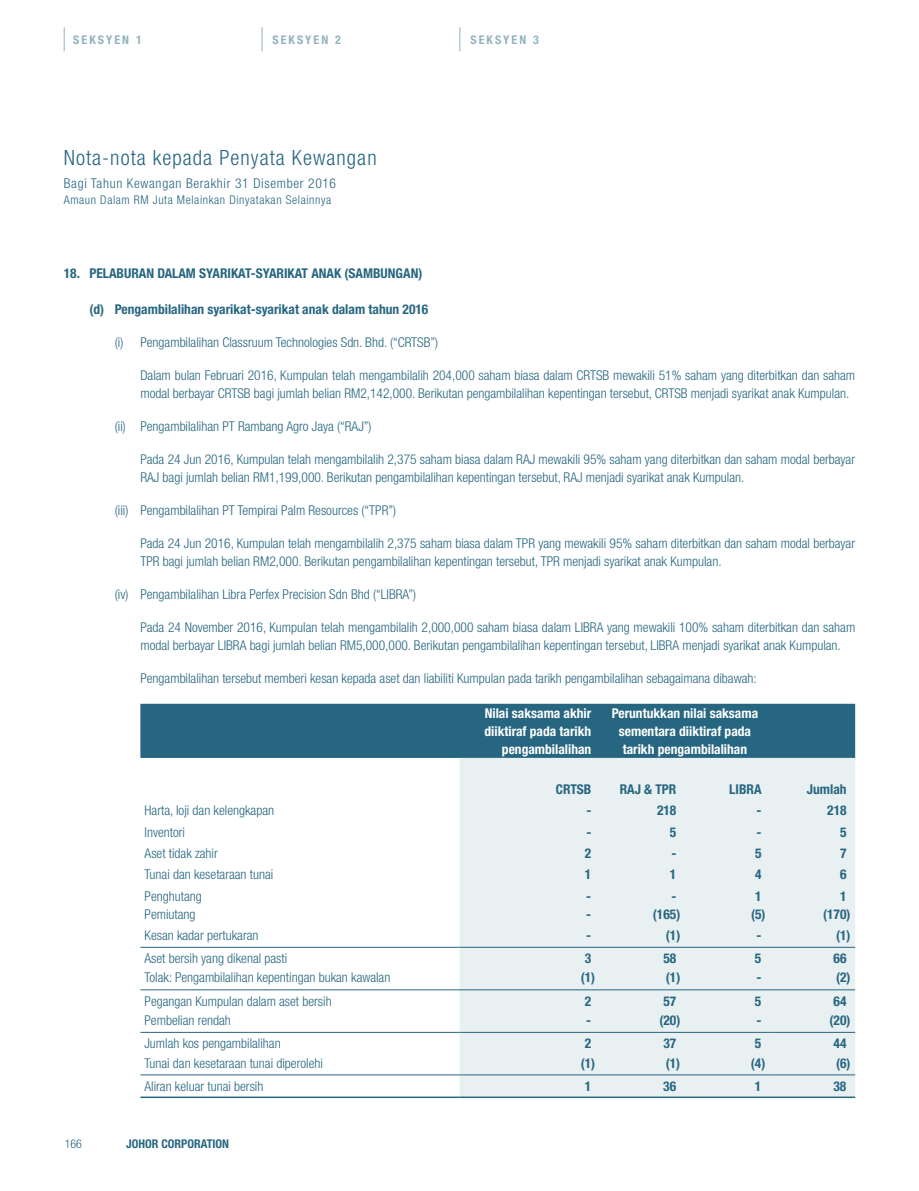
<style>
.page{position:relative;width:919px;height:1191px;background:#fff}
.page>*{position:absolute;margin:0;border:0;box-sizing:border-box;transform-origin:0 0}
.t1{font:300 condensed 21px "Helvetica Neue LT Std";letter-spacing:.05em;color:#276681}
.t2{font:300 condensed 13.5px/18px "Helvetica Neue LT Std";color:#276681}
.t3{font:700 condensed 13.5px "Helvetica Neue LT Std";color:#276681}
.t4{font:700 condensed 13.5px/18px "Helvetica Neue LT Std";color:#fff;text-align:right}
.t5{font:300 condensed 13.5px "Helvetica Neue LT Std";letter-spacing:.05em;color:#276681}
.t6{font:300 condensed 12px "Helvetica Neue LT Std";letter-spacing:.05em;color:#276681}
.t7{font:700 condensed 12px "Helvetica Neue LT Std";letter-spacing:.17em;color:#93b2c0}
.t8{font:700 condensed 12px "Helvetica Neue LT Std";color:#276681}
</style>
<div class="page">
<svg style="left:64px;top:27px;width:1px;height:24px"></svg>
<svg style="left:459px;top:27px;width:1px;height:24px"></svg>
<svg style="left:261px;top:27px;width:1px;height:24px"></svg>
<div style="left:140px;top:704px;width:715px;height:54px;background:#276681"></div>
<svg style="left:459px;top:758px;width:396px;height:338px;background:#e9f0f2"></svg>
<hr style="left:140px;top:947px;width:319px;height:1px;background:#276681">
<hr style="left:459px;top:947px;width:141px;height:1px;background:#276681">
<hr style="left:600px;top:947px;width:85px;height:1px;background:#276681">
<hr style="left:685px;top:947px;width:85px;height:1px;background:#276681">
<hr style="left:770px;top:947px;width:85px;height:1px;background:#276681">
<hr style="left:140px;top:989px;width:319px;height:1px;background:#276681">
<hr style="left:459px;top:989px;width:141px;height:1px;background:#276681">
<hr style="left:600px;top:989px;width:85px;height:1px;background:#276681">
<hr style="left:685px;top:989px;width:85px;height:1px;background:#276681">
<hr style="left:770px;top:989px;width:85px;height:1px;background:#276681">
<hr style="left:140px;top:1032px;width:319px;height:1px;background:#276681">
<hr style="left:459px;top:1032px;width:141px;height:1px;background:#276681">
<hr style="left:600px;top:1032px;width:85px;height:1px;background:#276681">
<hr style="left:685px;top:1032px;width:85px;height:1px;background:#276681">
<hr style="left:770px;top:1032px;width:85px;height:1px;background:#276681">
<hr style="left:140px;top:1074px;width:319px;height:1px;background:#276681">
<hr style="left:459px;top:1074px;width:141px;height:1px;background:#276681">
<hr style="left:600px;top:1074px;width:85px;height:1px;background:#276681">
<hr style="left:685px;top:1074px;width:85px;height:1px;background:#276681">
<hr style="left:770px;top:1074px;width:85px;height:1px;background:#276681">
<hr style="left:140px;top:1096px;width:319px;height:2px;background:#276681">
<hr style="left:459px;top:1096px;width:141px;height:2px;background:#276681">
<hr style="left:600px;top:1096px;width:85px;height:2px;background:#276681">
<hr style="left:685px;top:1096px;width:85px;height:2px;background:#276681">
<hr style="left:770px;top:1096px;width:85px;height:2px;background:#276681">
<p class="t7" style="left:73px;top:33px;width:70px">SEKSYEN 1</p>
<p class="t7" style="left:272px;top:33px;width:70px">SEKSYEN 2</p>
<p class="t7" style="left:470px;top:33px;width:70px">SEKSYEN 3</p>
<h1 class="t1" style="left:64px;top:146px;width:314px">Nota-nota kepada Penyata Kewangan</h1>
<p class="t5" style="left:64px;top:175px;width:274px">Bagi Tahun Kewangan Berakhir 31 Disember 2016</p>
<p class="t6" style="left:64px;top:193px;width:269px">Amaun Dalam RM Juta Melainkan Dinyatakan Selainnya</p>
<p class="t3" style="left:64px;top:265px;width:360px">18. PELABURAN DALAM SYARIKAT-SYARIKAT ANAK (SAMBUNGAN)</p>
<p class="t3" style="left:89px;top:301px;width:340px">(d) Pengambilalihan syarikat-syarikat anak dalam tahun 2016</p>
<p class="t2" style="left:115px;top:333px;width:325px">(i) Pengambilalihan Classruum Technologies Sdn. Bhd. (“CRTSB”)</p>
<p class="t2" style="left:140px;top:366px;width:716px">Dalam bulan Februari 2016, Kumpulan telah mengambilalih 204,000 saham biasa dalam CRTSB mewakili 51% saham yang diterbitkan dan saham modal berbayar CRTSB bagi jumlah belian RM2,142,000. Berikutan pengambilalihan kepentingan tersebut, CRTSB menjadi syarikat anak Kumpulan.</p>
<p class="t2" style="left:115px;top:417px;width:258px">(ii) Pengambilalihan PT Rambang Agro Jaya (“RAJ”)</p>
<p class="t2" style="left:140px;top:450px;width:716px">Pada 24 Jun 2016, Kumpulan telah mengambilalih 2,375 saham biasa dalam RAJ mewakili 95% saham yang diterbitkan dan saham modal berbayar<br>RAJ bagi jumlah belian RM1,199,000. Berikutan pengambilalihan kepentingan tersebut, RAJ menjadi syarikat anak Kumpulan.</p>
<p class="t2" style="left:115px;top:501px;width:283px">(iii) Pengambilalihan PT Tempirai Palm Resources (“TPR”)</p>
<p class="t2" style="left:140px;top:534px;width:716px">Pada 24 Jun 2016, Kumpulan telah mengambilalih 2,375 saham biasa dalam TPR yang mewakili 95% saham diterbitkan dan saham modal berbayar<br>TPR bagi jumlah belian RM2,000. Berikutan pengambilalihan kepentingan tersebut, TPR menjadi syarikat anak Kumpulan.</p>
<p class="t2" style="left:115px;top:585px;width:303px">(iv) Pengambilalihan Libra Perfex Precision Sdn Bhd (“LIBRA”)</p>
<p class="t2" style="left:140px;top:618px;width:716px">Pada 24 November 2016, Kumpulan telah mengambilalih 2,000,000 saham biasa dalam LIBRA yang mewakili 100% saham diterbitkan dan saham modal berbayar LIBRA bagi jumlah belian RM5,000,000. Berikutan pengambilalihan kepentingan tersebut, LIBRA menjadi syarikat anak Kumpulan.</p>
<p class="t2" style="left:140px;top:669px;width:617px">Pengambilalihan tersebut memberi kesan kepada aset dan liabiliti Kumpulan pada tarikh pengambilalihan sebagaimana dibawah:</p>
<p class="t4" style="left:484px;top:703px;width:108px">Nilai saksama akhir diiktiraf pada tarikh pengambilalihan</p>
<p class="t4" style="left:611px;top:703px;width:148px;text-align:center">Peruntukkan nilai saksama sementara diiktiraf pada tarikh pengambilalihan</p>
<p class="t3" style="left:556px;top:781px;width:37px">CRTSB</p>
<p class="t3" style="left:619px;top:781px;width:58px">RAJ &amp; TPR</p>
<p class="t3" style="left:729px;top:781px;width:34px">LIBRA</p>
<p class="t3" style="left:806px;top:781px;width:41px">Jumlah</p>
<p class="t2" style="left:145px;top:801px;width:131px">Harta, loji dan kelengkapan</p>
<p class="t3" style="left:586px;top:802px;width:6px">-</p>
<p class="t3" style="left:657px;top:802px;width:21px">218</p>
<p class="t3" style="left:756px;top:802px;width:6px">-</p>
<p class="t3" style="left:827px;top:802px;width:21px">218</p>
<p class="t2" style="left:145px;top:822px;width:42px">Inventori</p>
<p class="t3" style="left:586px;top:823px;width:6px">-</p>
<p class="t3" style="left:670px;top:823px;width:8px">5</p>
<p class="t3" style="left:756px;top:823px;width:6px">-</p>
<p class="t3" style="left:840px;top:823px;width:8px">5</p>
<p class="t2" style="left:145px;top:844px;width:75px">Aset tidak zahir</p>
<p class="t3" style="left:585px;top:845px;width:8px">2</p>
<p class="t3" style="left:671px;top:845px;width:6px">-</p>
<p class="t3" style="left:755px;top:845px;width:8px">5</p>
<p class="t3" style="left:840px;top:845px;width:8px">7</p>
<p class="t2" style="left:145px;top:865px;width:130px">Tunai dan kesetaraan tunai</p>
<p class="t3" style="left:584px;top:866px;width:8px">1</p>
<p class="t3" style="left:670px;top:866px;width:8px">1</p>
<p class="t3" style="left:755px;top:866px;width:8px">4</p>
<p class="t3" style="left:840px;top:866px;width:8px">6</p>
<p class="t2" style="left:145px;top:886px;width:59px">Penghutang</p>
<p class="t3" style="left:586px;top:887px;width:6px">-</p>
<p class="t3" style="left:671px;top:887px;width:6px">-</p>
<p class="t3" style="left:755px;top:887px;width:8px">1</p>
<p class="t3" style="left:840px;top:887px;width:8px">1</p>
<p class="t2" style="left:144px;top:904px;width:52px">Pemiutang</p>
<p class="t3" style="left:586px;top:905px;width:6px">-</p>
<p class="t3" style="left:653px;top:905px;width:29px">(165)</p>
<p class="t3" style="left:751px;top:905px;width:16px">(5)</p>
<p class="t3" style="left:823px;top:905px;width:29px">(170)</p>
<p class="t2" style="left:144px;top:926px;width:115px">Kesan kadar pertukaran</p>
<p class="t3" style="left:586px;top:927px;width:6px">-</p>
<p class="t3" style="left:665px;top:927px;width:16px">(1)</p>
<p class="t3" style="left:756px;top:927px;width:6px">-</p>
<p class="t3" style="left:836px;top:927px;width:16px">(1)</p>
<p class="t2" style="left:144px;top:949px;width:144px">Aset bersih yang dikenal pasti</p>
<p class="t3" style="left:584px;top:950px;width:8px">3</p>
<p class="t3" style="left:663px;top:950px;width:14px">58</p>
<p class="t3" style="left:755px;top:950px;width:8px">5</p>
<p class="t3" style="left:833px;top:950px;width:14px">66</p>
<p class="t2" style="left:144px;top:968px;width:247px">Tolak: Pengambilalihan kepentingan bukan kawalan</p>
<p class="t3" style="left:580px;top:969px;width:16px">(1)</p>
<p class="t3" style="left:665px;top:969px;width:16px">(1)</p>
<p class="t3" style="left:756px;top:969px;width:6px">-</p>
<p class="t3" style="left:836px;top:969px;width:16px">(2)</p>
<p class="t2" style="left:144px;top:992px;width:189px">Pegangan Kumpulan dalam aset bersih</p>
<p class="t3" style="left:584px;top:992px;width:8px">2</p>
<p class="t3" style="left:663px;top:992px;width:14px">57</p>
<p class="t3" style="left:754px;top:992px;width:8px">5</p>
<p class="t3" style="left:833px;top:992px;width:14px">64</p>
<p class="t2" style="left:144px;top:1011px;width:88px">Pembelian rendah</p>
<p class="t3" style="left:586px;top:1012px;width:6px">-</p>
<p class="t3" style="left:659px;top:1012px;width:22px">(20)</p>
<p class="t3" style="left:756px;top:1012px;width:6px">-</p>
<p class="t3" style="left:829px;top:1012px;width:22px">(20)</p>
<p class="t2" style="left:144px;top:1034px;width:138px">Jumlah kos pengambilalihan</p>
<p class="t3" style="left:584px;top:1035px;width:8px">2</p>
<p class="t3" style="left:663px;top:1035px;width:14px">37</p>
<p class="t3" style="left:754px;top:1035px;width:8px">5</p>
<p class="t3" style="left:833px;top:1035px;width:14px">44</p>
<p class="t2" style="left:144px;top:1053px;width:180px">Tunai dan kesetaraan tunai diperolehi</p>
<p class="t3" style="left:580px;top:1054px;width:16px">(1)</p>
<p class="t3" style="left:665px;top:1054px;width:16px">(1)</p>
<p class="t3" style="left:750px;top:1054px;width:16px">(4)</p>
<p class="t3" style="left:835px;top:1054px;width:16px">(6)</p>
<p class="t2" style="left:144px;top:1077px;width:120px">Aliran keluar tunai bersih</p>
<p class="t3" style="left:584px;top:1078px;width:8px">1</p>
<p class="t3" style="left:663px;top:1078px;width:14px">36</p>
<p class="t3" style="left:754px;top:1078px;width:8px">1</p>
<p class="t3" style="left:833px;top:1078px;width:14px">38</p>
<p class="t6" style="left:65px;top:1136px;width:19px">166</p>
<p class="t8" style="left:126px;top:1136px;width:104px">JOHOR CORPORATION</p>
</div>
